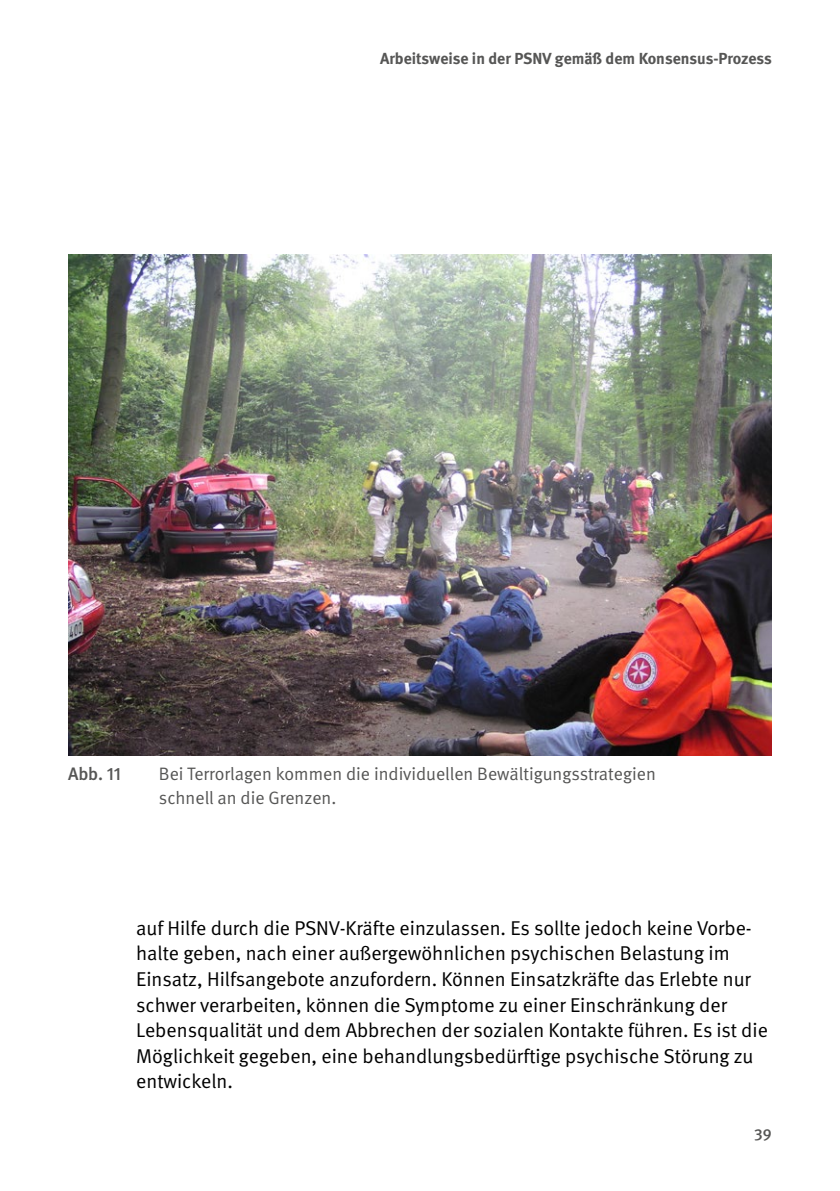
<style>
.page{position:relative;width:840px;height:1191px;background:#fff}
.page>*{position:absolute;margin:0;border:0;box-sizing:border-box;transform-origin:0 0}
.Fließtext_FT{font:20px/25.6px "DGUV Meta";color:#000}
.t1{font:18px/24px "DGUV Meta";color:#565655}
.t2{font:500 18px "DGUV Meta";color:#565655}
.t3{font:700 16px "DGUV Meta";color:#565655}
.t4{font:500 16px "DGUV Meta";color:#565655}
</style>
<div class="page">
<img style="left:68px;top:255px;width:703px;height:500px">
<p class="t3" style="left:380px;top:49px;width:393px">Arbeitsweise in der PSNV gemäß dem Konsensus-Prozess</p>
<p class="t2" style="left:68px;top:764px;width:54px">Abb. 11</p>
<p class="t1" style="left:159px;top:762px;width:498px">Bei Terrorlagen kommen die individuellen Bewältigungsstrategien schnell an die Grenzen.</p>
<p class="Fließtext_FT" style="left:136px;top:915px;width:632px">auf Hilfe durch die PSNV-Kräfte einzulassen. Es sollte jedoch keine Vorbe&shy;halte geben, nach einer außergewöhnlichen psychischen Belastung im Einsatz, Hilfsangebote anzufordern. Können Einsatzkräfte das Erlebte nur schwer verarbeiten, können die Symptome zu einer Einschränkung der Lebensqualität und dem Abbrechen der sozialen Kontakte führen. Es ist die Möglichkeit gegeben, eine behandlungsbedürftige psychische Störung zu entwickeln.</p>
<p class="t4" style="left:753px;top:1124px;width:19px">39</p>
</div>
